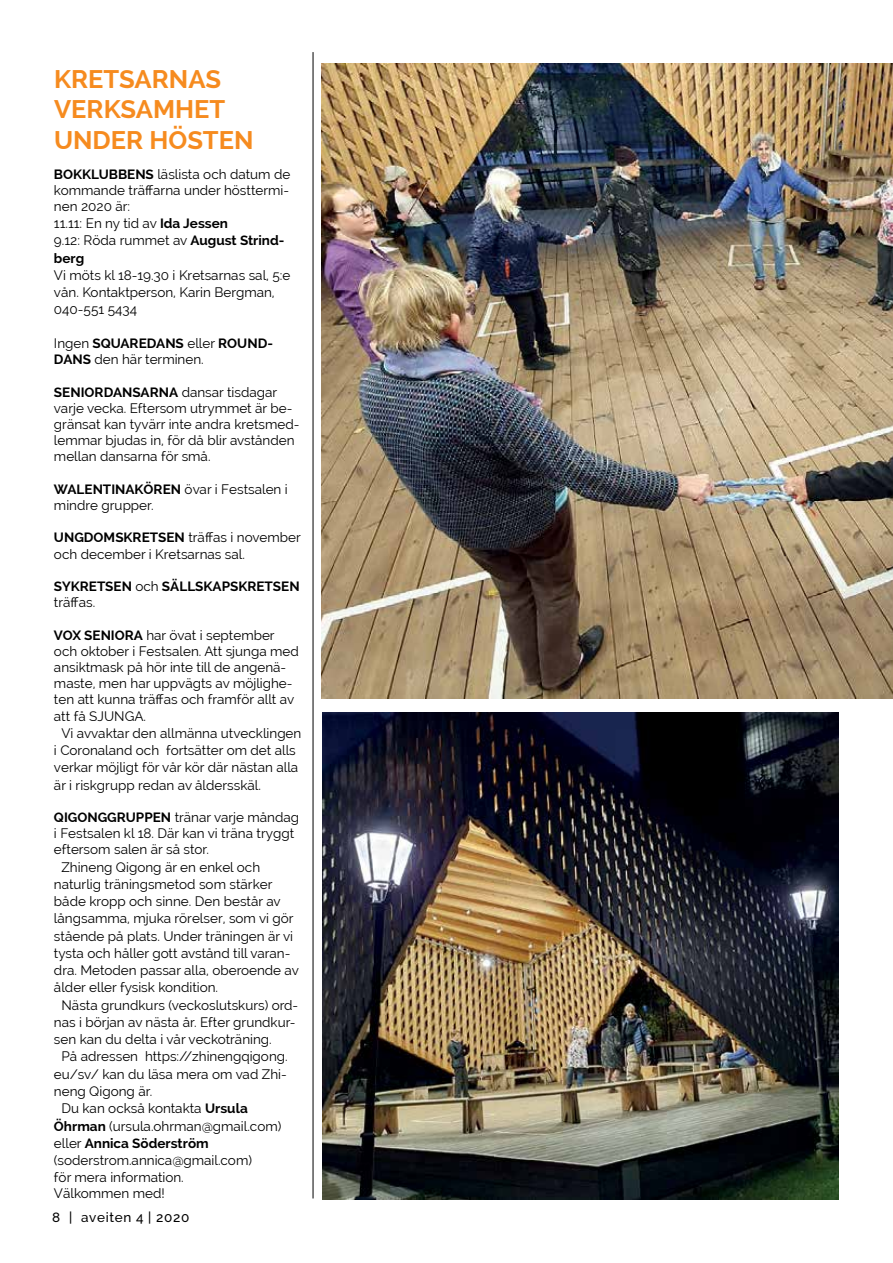
<style>
.page{position:relative;width:893px;height:1263px;background:#fff}
.page>*{position:absolute;margin:0;border:0;box-sizing:border-box;transform-origin:0 0}
.t1{font:700 25.5px/30.6px "Raleway";color:#f68b1f}
.t2{font:13.5px/16.2px "Raleway";color:#000}
.t3{font:700 13.5px/16.2px "Raleway";color:#000}
.t4{font:500 13.5px "Raleway";letter-spacing:.05em;color:#000}
.s1{font-weight:700}
.s2{font-weight:400}
</style>
<div class="page">
<img style="left:322px;top:64px;width:571px;height:634px">
<img style="left:323px;top:712px;width:516px;height:487px">
<hr style="left:313px;top:52px;width:1px;height:1146px;background:#000">
<h1 class="t1" style="left:54px;top:64px;width:201px">KRETSARNAS<br>VERKSAMHET<br>UNDER HÖSTEN</h1>
<p class="t2" style="left:54px;top:165px;width:238px;line-height:16.8px"><span class="s1">BOKKLUBBENS</span> läslista och datum de kommande träffarna under hösttermi&shy;nen 2020 är:<br>11.11: En ny tid av <span class="s1">Ida Jessen<br></span>9.12: Röda rummet av <span class="s1">August Strind&shy;berg</span></p>
<p class="t2" style="left:54px;top:267px;width:238px;line-height:17.2px">Vi möts kl 18-19.30 i Kretsarnas sal, 5:e vån. Kontaktperson, Karin Bergman,<br>040-551 5434</p>
<p class="t2" style="left:54px;top:335px;width:220px">Ingen <span class="s1">SQUAREDANS</span> eller <span class="s1">ROUND-<br>DANS</span> den här terminen.</p>
<p class="t2" style="left:54px;top:384px;width:247px"><span class="s1">SENIORDANSARNA</span> dansar tisdagar varje vecka. Eftersom utrymmet är be&shy;gränsat kan tyvärr inte andra kretsmed&shy;lemmar bjudas in, för då blir avstånden mellan dansarna för små.</p>
<p class="t2" style="left:54px;top:481px;width:235px"><span class="s1">WALENTINAKÖREN</span> övar i Festsalen i mindre grupper.</p>
<p class="t2" style="left:54px;top:529px;width:248px"><span class="s1">UNGDOMSKRETSEN</span> träffas i november och december i Kretsarnas sal.</p>
<p class="t3" style="left:54px;top:578px;width:247px">SYKRETSEN <span class="s2">och</span> SÄLLSKAPSKRETSEN <span class="s2">träffas.</span></p>
<p class="t2" style="left:54px;top:627px;width:222px"><span class="s1">VOX SENIORA</span> har övat i september</p>
<p class="t2" style="left:54px;top:643px;width:246px">och oktober i Festsalen. Att sjunga med</p>
<p class="t2" style="left:54px;top:659px;width:234px">ansiktmask på hör inte till de angenä-</p>
<p class="t2" style="left:54px;top:675px;width:240px">maste, men har uppvägts av möjlighe-</p>
<p class="t2" style="left:54px;top:691px;width:242px">ten att kunna träffas och framför allt av</p>
<p class="t2" style="left:54px;top:708px;width:94px">att få SJUNGA.</p>
<p class="t2" style="left:61px;top:725px;width:241px">Vi avvaktar den allmänna utvecklingen</p>
<p class="t2" style="left:54px;top:742px;width:243px">i Coronaland och fortsätter om det alls</p>
<p class="t2" style="left:54px;top:759px;width:246px">verkar möjligt för vår kör där nästan alla</p>
<p class="t2" style="left:54px;top:777px;width:208px">är i riskgrupp redan av åldersskäl.</p>
<p class="t2" style="left:54px;top:809px;width:247px"><span class="s1">QIGONGGRUPPEN</span> tränar varje måndag</p>
<p class="t2" style="left:54px;top:825px;width:242px">i Festsalen kl 18. Där kan vi träna tryggt</p>
<p class="t2" style="left:54px;top:841px;width:157px">eftersom salen är så stor.</p>
<p class="t2" style="left:61px;top:859px;width:200px">Zhineng Qigong är en enkel och</p>
<p class="t2" style="left:54px;top:876px;width:220px">naturlig träningsmetod som stärker</p>
<p class="t2" style="left:54px;top:893px;width:228px">både kropp och sinne. Den består av</p>
<p class="t2" style="left:54px;top:910px;width:241px">långsamma, mjuka rörelser, som vi gör</p>
<p class="t2" style="left:54px;top:928px;width:241px">stående på plats. Under träningen är vi</p>
<p class="t2" style="left:54px;top:945px;width:238px">tysta och håller gott avstånd till varan-</p>
<p class="t2" style="left:54px;top:962px;width:246px">dra. Metoden passar alla, oberoende av</p>
<p class="t2" style="left:54px;top:979px;width:166px">ålder eller fysisk kondition.</p>
<p class="t2" style="left:61px;top:997px;width:238px">Nästa grundkurs (veckoslutskurs) ord-</p>
<p class="t2" style="left:54px;top:1014px;width:243px">nas i början av nästa år. Efter grundkur-</p>
<p class="t2" style="left:54px;top:1031px;width:219px">sen kan du delta i vår veckoträning.</p>
<p class="t2" style="left:61px;top:1048px;width:228px">På adressen https://zhinengqigong.</p>
<p class="t2" style="left:54px;top:1066px;width:234px">eu/sv/ kan du läsa mera om vad Zhi-</p>
<p class="t2" style="left:54px;top:1083px;width:100px">neng Qigong är.</p>
<p class="t2" style="left:61px;top:1100px;width:188px">Du kan också kontakta <span class="s1">Ursula</span></p>
<p class="t2" style="left:54px;top:1117px;width:229px"><span class="s1">Öhrman</span> (ursula.ohrman@gmail.com)</p>
<p class="t3" style="left:54px;top:1135px;width:156px"><span class="s2">eller</span> Annica Söderström</p>
<p class="t2" style="left:54px;top:1152px;width:199px">(soderstrom.annica@gmail.com)</p>
<p class="t2" style="left:54px;top:1169px;width:131px">för mera information.</p>
<p class="t2" style="left:54px;top:1185px;width:112px">Välkommen med!</p>
<p class="t4" style="left:52px;top:1209px;width:139px">8 | aveiten 4 | 2020</p>
</div>
